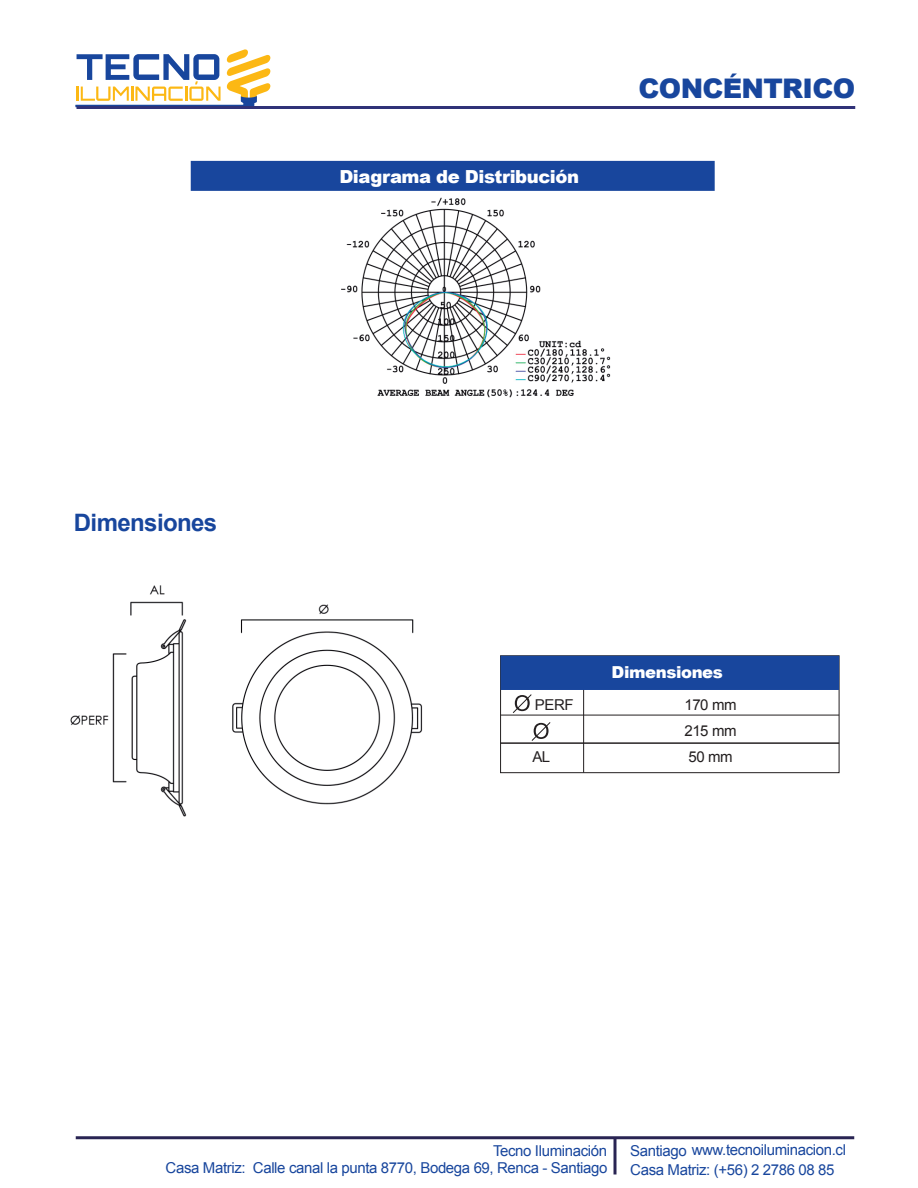
<style>
.page{position:relative;width:918px;height:1188px;background:#fff}
.page>*{position:absolute;margin:0;border:0;box-sizing:border-box;transform-origin:0 0}
.t1{font:900 27px "Arial";letter-spacing:-.025em;color:#18469d}
.t2{font:700 24px "Arial";letter-spacing:-.025em;color:#18469d}
.t3{font:900 18px "Arial";letter-spacing:-.025em;color:#fff}
.t4{font:900 16.5px "Arial";letter-spacing:-.025em;color:#fff}
.t5{font:15px "Arial";letter-spacing:-.025em;color:#18469d}
.t6{font:15px/25.8px "Arial";letter-spacing:-.025em;color:#231f20;text-align:justify}
</style>
<div class="page">
<svg style="left:75px;top:49px;width:195px;height:59px"></svg>
<hr style="left:76px;top:106px;width:779px;height:3px;background:#303278">
<div style="left:191px;top:161px;width:524px;height:30px;background:#18469d"></div>
<svg style="left:500px;top:655px;width:340px;height:118px"></svg>
<img style="left:341px;top:197px;width:270px;height:201px">
<img style="left:70px;top:585px;width:353px;height:232px">
<hr style="left:76px;top:1136px;width:778px;height:3px;background:#292453">
<hr style="left:614px;top:1138px;width:2px;height:36px;background:#292453">
<p class="t3" style="left:339px;top:164px;width:241px">Diagrama de Distribución</p>
<h1 class="t1" style="left:639px;top:68px;width:218px">CONCÉNTRICO</h1>
<h2 class="t2" style="left:74px;top:506px;width:145px">Dimensiones</h2>
<p class="t6" style="left:535px;top:692px;width:40px">PERF</p>
<p class="t6" style="left:532px;top:744px;width:19px">AL</p>
<p class="t4" style="left:612px;top:660px;width:113px">Dimensiones</p>
<p class="t6" style="left:684px;top:692px;width:54px">170 mm 215 mm 50 mm</p>
<p class="t5" style="left:493px;top:1141px;width:116px">Tecno Iluminación</p>
<p class="t5" style="left:630px;top:1140px;width:217px">Santiago www.tecnoiluminacion.cl</p>
<p class="t5" style="left:166px;top:1157px;width:443px">Casa Matriz: Calle canal la punta 8770, Bodega 69, Renca - Santiago</p>
<p class="t5" style="left:630px;top:1159px;width:206px">Casa Matriz: (+56) 2 2786 08 85</p>
</div>
